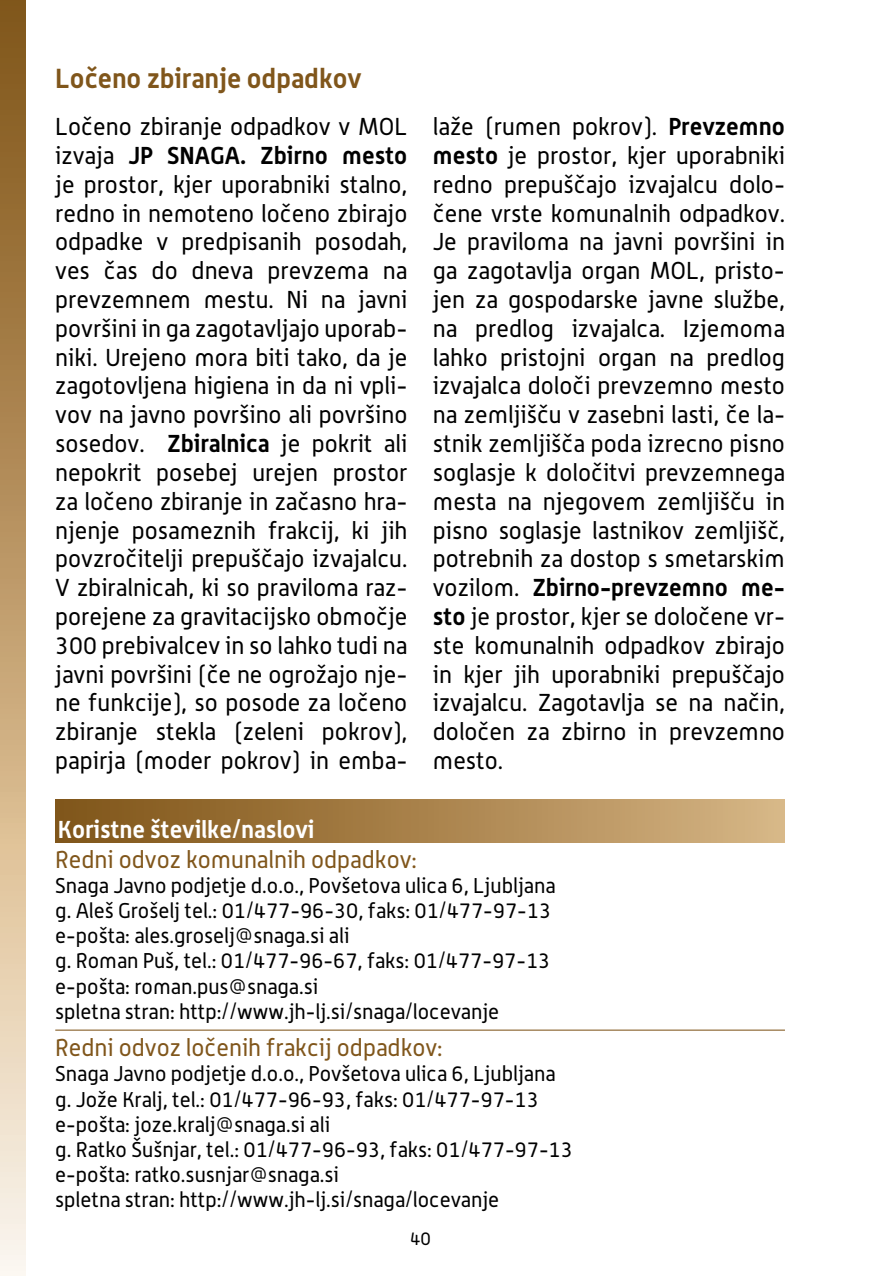
<style>
.page{position:relative;width:893px;height:1276px;background:#fff}
.page>*{position:absolute;margin:0;border:0;box-sizing:border-box;transform-origin:0 0}
.t1{font:700 27px "Alwyn OT";color:#80561b}
.t2{font:24px/28.8px "Alwyn OT";color:#000;text-align:justify}
.t3{font:24px "Alwyn OT";color:#80561b}
.t4{font:700 24px "Alwyn OT";color:#fff}
.t5{font:21px/25.2px "Alwyn OT";color:#000}
.t6{font:18px "Alwyn OT";color:#000}
.s1{font-weight:700}
</style>
<div class="page">
<div style="left:0;top:0;width:25px;height:1276px;background:linear-gradient(to bottom,#82510d,#fff7e5)"></div>
<hr style="left:55px;top:1029px;width:730px;height:1px;background:#80561b">
<div style="left:55px;top:800px;width:730px;height:42px;background:linear-gradient(to right,#7e5315,#d5b484)"></div>
<p class="t1" style="left:55px;top:62px;width:308px">Ločeno zbiranje odpadkov</p>
<p class="t2" style="left:55px;top:113px;width:354px">Ločeno zbiranje odpadkov v MOL izvaja <span class="s1">JP SNAGA. Zbirno mesto </span>je prostor, kjer uporabniki stalno, redno in nemoteno ločeno zbirajo odpadke v predpisanih posodah, ves čas do dneva prevzema na prevzemnem mestu. Ni na javni površini in ga zagotavljajo uporab&shy;niki. Urejeno mora biti tako, da je zagotovljena higiena in da ni vpli&shy;vov na javno površino ali površino sosedov. <span class="s1">Zbiralnica</span> je pokrit ali nepokrit posebej urejen prostor za ločeno zbiranje in začasno hra&shy;njenje posameznih frakcij, ki jih povzročitelji prepuščajo izvajalcu.<br>V zbiralnicah, ki so praviloma raz&shy;porejene za gravitacijsko območje 300 prebivalcev in so lahko tudi na javni površini (če ne ogrožajo nje&shy;ne funkcije), so posode za ločeno zbiranje stekla (zeleni pokrov), papirja (moder pokrov) in emba-</p>
<p class="t2" style="left:433px;top:113px;width:354px">laže (rumen pokrov). <span class="s1">Prevzemno mesto</span> je prostor, kjer uporabniki redno prepuščajo izvajalcu dolo&shy;čene vrste komunalnih odpadkov.<br>Je praviloma na javni površini in ga zagotavlja organ MOL, pristo&shy;jen za gospodarske javne službe, na predlog izvajalca. Izjemoma lahko pristojni organ na predlog izvajalca določi prevzemno mesto na zemljišču v zasebni lasti, če la&shy;stnik zemljišča poda izrecno pisno soglasje k določitvi prevzemnega mesta na njegovem zemljišču in pisno soglasje lastnikov zemljišč, potrebnih za dostop s smetarskim vozilom. <span class="s1">Zbirno-prevzemno me&shy;sto</span> je prostor, kjer se določene vr&shy;ste komunalnih odpadkov zbirajo in kjer jih uporabniki prepuščajo izvajalcu. Zagotavlja se na način, določen za zbirno in prevzemno mesto.</p>
<p class="t4" style="left:58px;top:814px;width:258px">Koristne številke/naslovi</p>
<p class="t3" style="left:55px;top:845px;width:363px">Redni odvoz komunalnih odpadkov:</p>
<p class="t5" style="left:55px;top:873px;width:502px">Snaga Javno podjetje d.o.o., Povšetova ulica 6, Ljubljana g. Aleš Grošelj tel.: 01/477-96-30, faks: 01/477-97-13 e-pošta: ales.groselj@snaga.si ali<br>g. Roman Puš, tel.: 01/477-96-67, faks: 01/477-97-13 e-pošta: roman.pus@snaga.si<br>spletna stran: http://www.jh-lj.si/snaga/locevanje</p>
<p class="t3" style="left:55px;top:1033px;width:389px">Redni odvoz ločenih frakcij odpadkov:</p>
<p class="t5" style="left:55px;top:1061px;width:519px">Snaga Javno podjetje d.o.o., Povšetova ulica 6, Ljubljana g. Jože Kralj, tel.: 01/477-96-93, faks: 01/477-97-13 e-pošta: joze.kralj@snaga.si ali<br>g. Ratko Šušnjar, tel.: 01/477-96-93, faks: 01/477-97-13 e-pošta: ratko.susnjar@snaga.si<br>spletna stran: http://www.jh-lj.si/snaga/locevanje</p>
<p class="t6" style="left:410px;top:1228px;width:22px">40</p>
</div>
